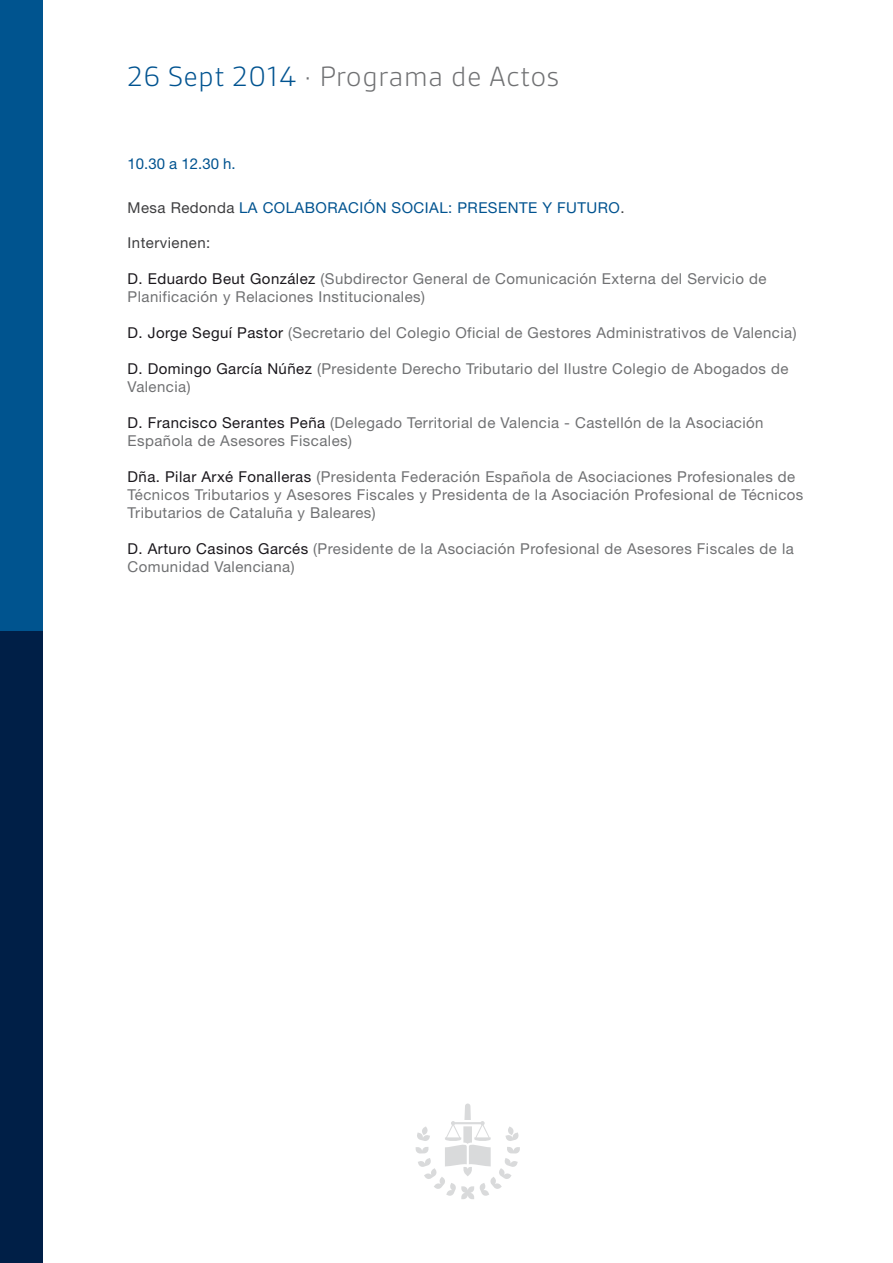
<style>
.page{position:relative;width:893px;height:1263px;background:#fff}
.page>*{position:absolute;margin:0;border:0;box-sizing:border-box;transform-origin:0 0}
.t1{font:300 30px "Gesta";letter-spacing:.03em;color:#707173}
.t2{font:15px/18px "Helvetica Neue LT Std";letter-spacing:.03em;color:#707173}
.t3{font:15px "Helvetica Neue LT Std";letter-spacing:.03em;color:#005390}
.t4{font:15px "Helvetica Neue";color:#005390}
.t5{font:15px "Helvetica Neue LT Std";letter-spacing:.03em;color:#3e3e40}
.s1{color:#005390}
.s2{color:#3e3e40}
.s3{color:#1a171c}
</style>
<div class="page">
<div style="left:0;top:0;width:43px;height:631px;background:#00548f"></div>
<div style="left:0;top:631px;width:43px;height:632px;background:#001f47"></div>
<svg style="left:416px;top:1103px;width:104px;height:96px"></svg>
<p class="t1" style="left:128px;top:60px;width:433px"><span class="s1">26 Sept 2014</span> · Programa de Actos</p>
<p class="t4" style="left:128px;top:155px;width:110px">10.30 a 12.30 h.</p>
<p class="t3" style="left:128px;top:199px;width:498px"><span class="s2">Mesa Redonda</span> LA COLABORACIÓN SOCIAL: PRESENTE Y FUTURO<span class="s2">.</span></p>
<p class="t5" style="left:128px;top:233px;width:84px">Intervienen:</p>
<p class="t2" style="left:128px;top:269px;width:640px"><span class="s3">D. Eduardo Beut González</span> (Subdirector General de Comunicación Externa del Servicio de<br>Planificación y Relaciones Institucionales)</p>
<p class="t2" style="left:128px;top:323px;width:670px"><span class="s3">D. Jorge Seguí Pastor</span> (Secretario del Colegio Oficial de Gestores Administrativos de Valencia)</p>
<p class="t2" style="left:128px;top:359px;width:662px"><span class="s3">D. Domingo García Núñez</span> (Presidente Derecho Tributario del Ilustre Colegio de Abogados de<br>Valencia)</p>
<p class="t2" style="left:128px;top:413px;width:638px"><span class="s3">D. Francisco Serantes Peña</span> (Delegado Territorial de Valencia - Castellón de la Asociación<br>Española de Asesores Fiscales)</p>
<p class="t2" style="left:128px;top:467px;width:677px"><span class="s3">Dña. Pilar Arxé Fonalleras</span> (Presidenta Federación Española de Asociaciones Profesionales de<br>Técnicos Tributarios y Asesores Fiscales y Presidenta de la Asociación Profesional de Técnicos<br>Tributarios de Cataluña y Baleares)</p>
<p class="t2" style="left:128px;top:539px;width:668px"><span class="s3">D. Arturo Casinos Garcés</span> (Presidente de la Asociación Profesional de Asesores Fiscales de la<br>Comunidad Valenciana)</p>
</div>
